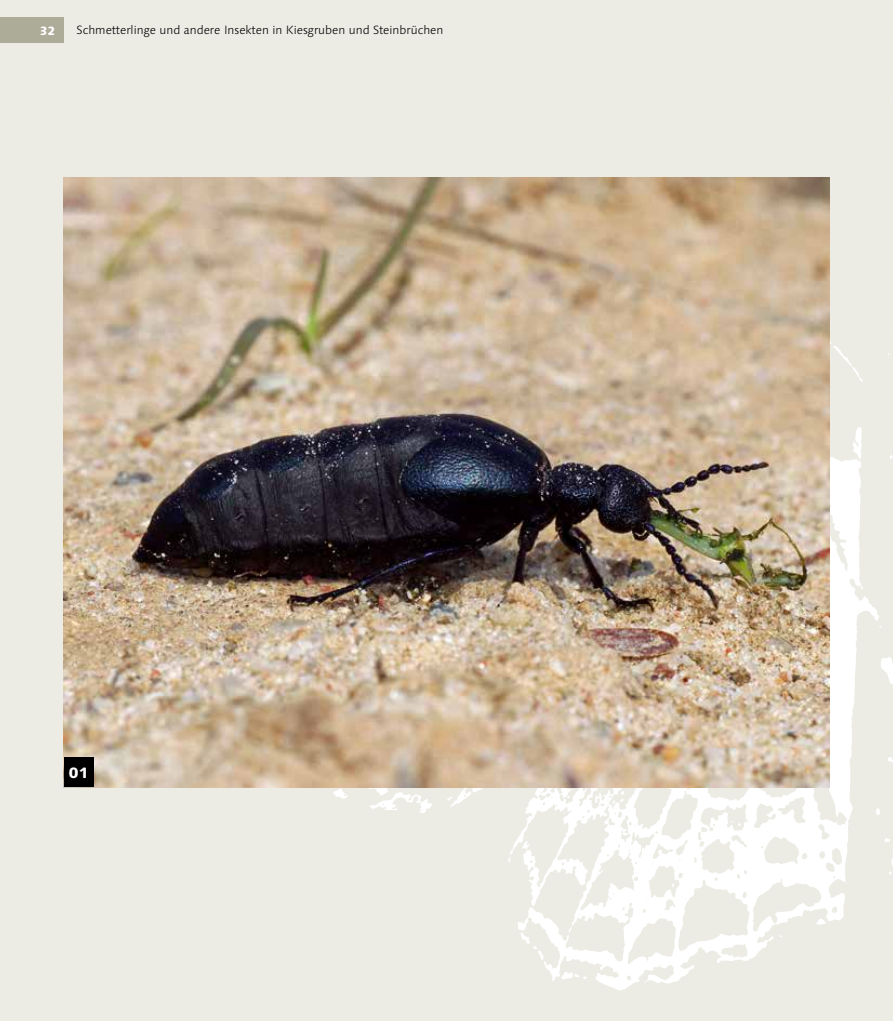
<style>
.page{position:relative;width:893px;height:1021px;background:#fff}
.page>*{position:absolute;margin:0;border:0;box-sizing:border-box;transform-origin:0 0}
.t1{font:800 15px "Linotype Syntax";color:#fff}
.t2{font:300 12px "Linotype Syntax";color:#000}
.t3{font:800 12px "Linotype Syntax";color:#fff}
</style>
<div class="page">
<img style="left:0;top:0;width:893px;height:1020px">
<div style="left:0;top:17px;width:64px;height:26px;background:#adac99"></div>
<img style="left:64px;top:177px;width:765px;height:610px">
<div style="left:64px;top:757px;width:30px;height:30px;background:#000"></div>
<p class="t3" style="left:40px;top:23px;width:17px">32</p>
<p class="t2" style="left:77px;top:23px;width:368px">Schmetterlinge und andere Insekten in Kiesgruben und Steinbrüchen</p>
<p class="t1" style="left:69px;top:763px;width:21px">01</p>
</div>
